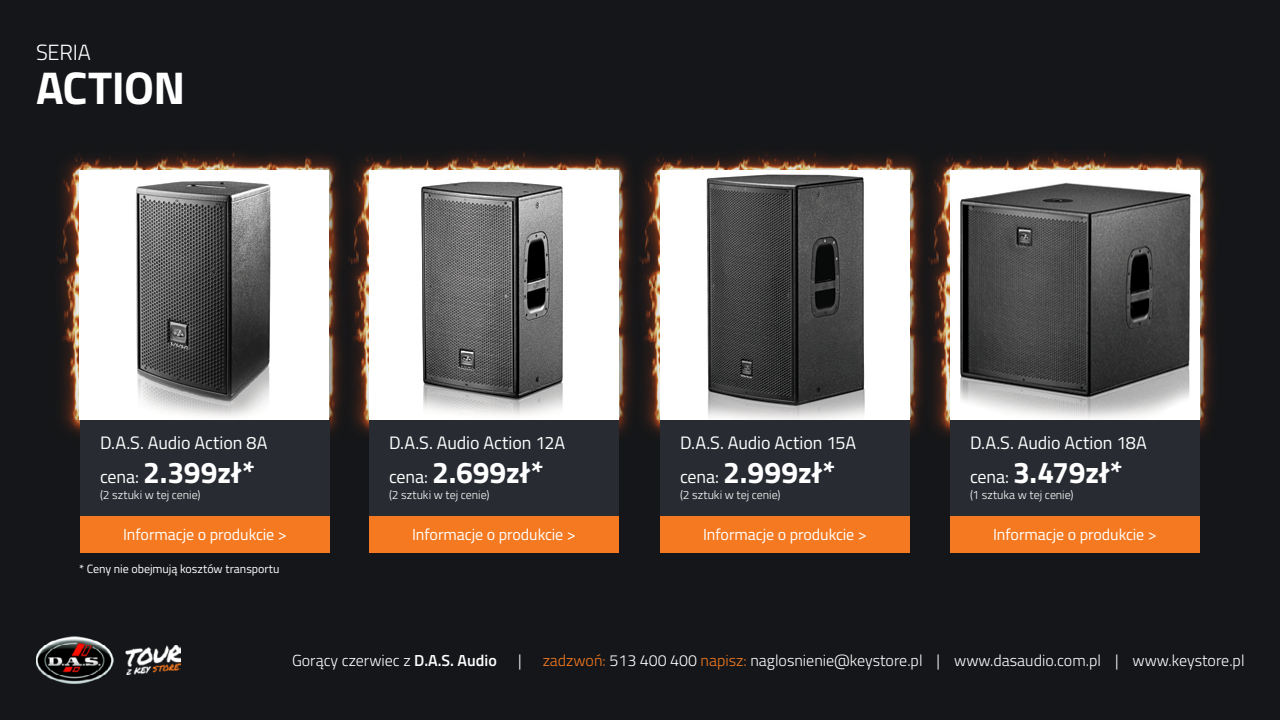
<style>
.page{position:relative;width:1280px;height:720px;background:#141619}
.page>*{position:absolute;margin:0;border:0;box-sizing:border-box;transform-origin:0 0}
.t1{font:700 46px "Titillium";letter-spacing:-.015em;color:#fff}
.t2{font:700 30px "Titillium";letter-spacing:-.005em;color:#fff}
.t3{font:300 22px "Titillium";letter-spacing:-.01em;color:#fff}
.t4{font:18px "Titillium";letter-spacing:-.005em;color:#fff}
.t5{font:300 16px "Titillium";color:#fff}
.t6{font:16px "Titillium";letter-spacing:-.005em;color:#fff}
.t7{font:300 12px "Titillium";letter-spacing:-.005em;color:#fff}
.t8{font:12px "Titillium";letter-spacing:-.005em;color:#fff}
.s1{font-weight:400;font-size:18px}
.s2{font-weight:600}
.s3{color:#f47920}
</style>
<div class="page">
<img style="left:36px;top:637px;width:145px;height:47px">
<img style="left:57px;top:152px;width:280px;height:283px">
<img style="left:79px;top:170px;width:250px;height:250px">
<div style="left:80px;top:420px;width:250px;height:96px;background:#282c32"></div>
<div style="left:80px;top:516px;width:250px;height:37px;background:#f47920"></div>
<img style="left:337px;top:151px;width:291px;height:284px">
<img style="left:369px;top:170px;width:250px;height:250px">
<div style="left:369px;top:420px;width:250px;height:96px;background:#282c32"></div>
<div style="left:369px;top:516px;width:250px;height:37px;background:#f47920"></div>
<img style="left:628px;top:151px;width:290px;height:284px">
<img style="left:660px;top:170px;width:250px;height:250px">
<div style="left:660px;top:420px;width:250px;height:96px;background:#282c32"></div>
<div style="left:660px;top:516px;width:250px;height:37px;background:#f47920"></div>
<img style="left:918px;top:152px;width:296px;height:284px">
<img style="left:950px;top:170px;width:250px;height:250px">
<div style="left:950px;top:420px;width:250px;height:96px;background:#282c32"></div>
<div style="left:950px;top:516px;width:250px;height:37px;background:#f47920"></div>
<h3 class="t3" style="left:36px;top:36px;width:56px">SERIA</h3>
<h1 class="t1" style="left:36px;top:53px;width:151px">ACTION</h1>
<p class="t4" style="left:100px;top:429px;width:169px">D.A.S. Audio Action 8A</p>
<h2 class="t2" style="left:100px;top:449px;width:156px"><span class="s1">cena:</span> 2.399zł*</h2>
<p class="t7" style="left:100px;top:486px;width:102px">(2 sztuki w tej cenie)</p>
<p class="t6" style="left:123px;top:523px;width:165px">Informacje o produkcie &gt;</p>
<p class="t8" style="left:79px;top:560px;width:202px">* Ceny nie obejmują kosztów transportu</p>
<p class="t4" style="left:389px;top:429px;width:178px">D.A.S. Audio Action 12A</p>
<h2 class="t2" style="left:389px;top:449px;width:156px"><span class="s1">cena:</span> 2.699zł*</h2>
<p class="t7" style="left:389px;top:486px;width:102px">(2 sztuki w tej cenie)</p>
<p class="t6" style="left:412px;top:523px;width:165px">Informacje o produkcie &gt;</p>
<p class="t4" style="left:680px;top:429px;width:178px">D.A.S. Audio Action 15A</p>
<h2 class="t2" style="left:680px;top:449px;width:157px"><span class="s1">cena:</span> 2.999zł*</h2>
<p class="t7" style="left:680px;top:486px;width:102px">(2 sztuki w tej cenie)</p>
<p class="t6" style="left:703px;top:523px;width:165px">Informacje o produkcie &gt;</p>
<p class="t4" style="left:970px;top:429px;width:178px">D.A.S. Audio Action 18A</p>
<h2 class="t2" style="left:970px;top:449px;width:154px"><span class="s1">cena:</span> 3.479zł*</h2>
<p class="t7" style="left:970px;top:486px;width:105px">(1 sztuka w tej cenie)</p>
<p class="t6" style="left:993px;top:523px;width:165px">Informacje o produkcie &gt;</p>
<p class="t5" style="left:292px;top:649px;width:206px">Gorący czerwiec z <span class="s2">D.A.S. Audio</span></p>
<p class="t5" style="left:518px;top:649px;width:5px">|</p>
<p class="t5" style="left:543px;top:649px;width:703px"><span class="s3">zadzwoń:</span> 513 400 400 <span class="s3">napisz:</span> naglosnienie@keystore.pl | www.dasaudio.com.pl | www.keystore.pl</p>
</div>
